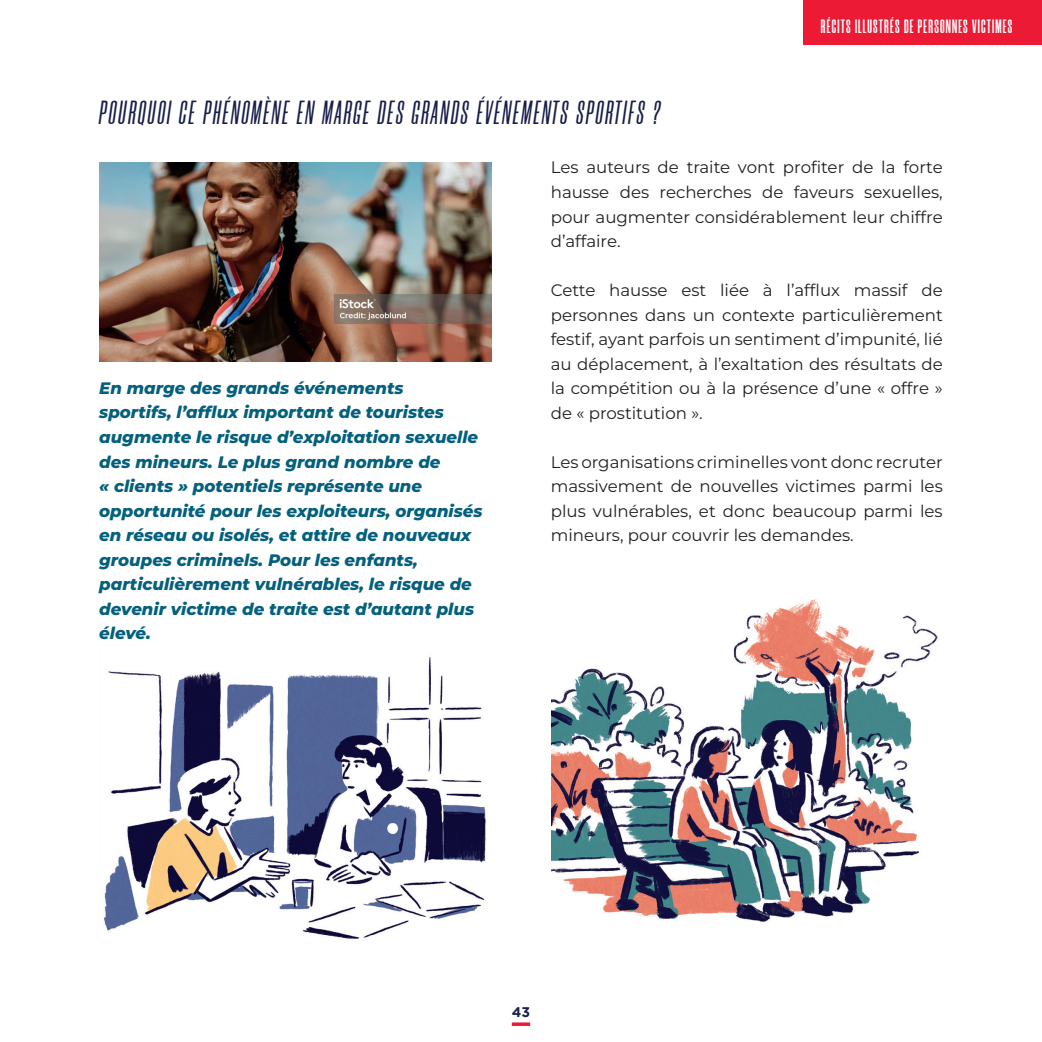
<style>
.page{position:relative;width:1042px;height:1042px;background:#fff}
.page>*{position:absolute;margin:0;border:0;box-sizing:border-box;transform-origin:0 0}
.t1{font:italic 500 33.25px "Morganite";letter-spacing:.07em;color:#181e49}
.t2{font:700 19.25px "Morganite";letter-spacing:.06em;color:#fff}
.t3{font:16.62px/24.5px "Montserrat";color:#231f20;text-align:justify}
.t4{font:italic 800 16.62px/24.5px "Montserrat";color:#04607c}
.t5{font:700 14px "Gotham";color:#181e49}
</style>
<div class="page">
<svg style="left:512px;top:1022px;width:18px;height:4px"></svg>
<img style="left:551px;top:599px;width:387px;height:323px">
<img style="left:104px;top:657px;width:382px;height:282px">
<img style="left:99px;top:162px;width:392px;height:200px">
<div style="left:804px;top:0;width:238px;height:45px;background:#ed1a35"></div>
<h1 class="t1" style="left:99px;top:96px;width:562px">POURQUOI CE PHÉNOMÈNE EN MARGE DES GRANDS ÉVÉNEMENTS SPORTIFS ?</h1>
<p class="t2" style="left:821px;top:17px;width:193px">RÉCITS ILLUSTRÉS DE PERSONNES VICTIMES</p>
<p class="t4" style="left:99px;top:375px;width:385px">En marge des grands événements<br>sportifs, l’afflux important de touristes augmente le risque d’exploitation sexuelle des mineurs. Le plus grand nombre de<br>« clients » potentiels représente une opportunité pour les exploiteurs, organisés en réseau ou isolés, et attire de nouveaux groupes criminels. Pour les enfants, particulièrement vulnérables, le risque de devenir victime de traite est d’autant plus élevé.</p>
<p class="t3" style="left:551px;top:155px;width:393px">Les auteurs de traite vont profiter de la forte hausse des recherches de faveurs sexuelles, pour augmenter considérablement leur chiffre d’affaire.</p>
<p class="t3" style="left:551px;top:277px;width:393px">Cette hausse est liée à l’afflux massif de personnes dans un contexte particulièrement festif, ayant parfois un sentiment d’impunité, lié au déplacement, à l’exaltation des résultats de la compétition ou à la présence d’une « offre » de « prostitution ».</p>
<p class="t3" style="left:551px;top:449px;width:393px">Les organisations criminelles vont donc recruter massivement de nouvelles victimes parmi les plus vulnérables, et donc beaucoup parmi les mineurs, pour couvrir les demandes.</p>
<p class="t5" style="left:512px;top:1003px;width:20px">43</p>
</div>
